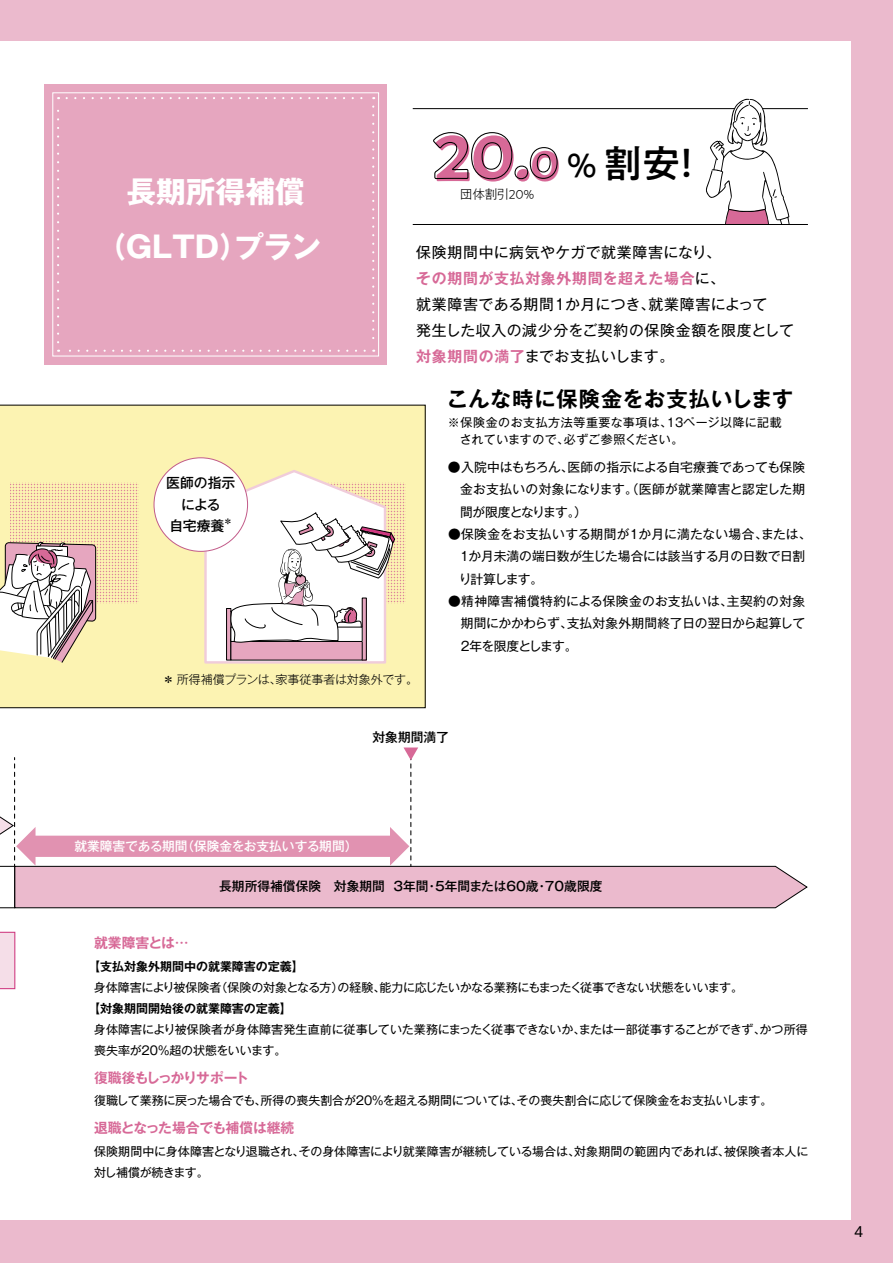
<style>
.page{position:relative;width:893px;height:1263px;background:#ebbacd}
.page>*{position:absolute;margin:0;border:0;box-sizing:border-box;transform-origin:0 0}
.t1{font:700 61.5px "PA1 Gothic Std N";color:#d76997}
.t2{font:700 29.7px/55.2px "Gothic MB101 Pr 5";letter-spacing:-.015em;color:#fff;text-align:center}
.t3{font:700 21.3px "Gothic MB101 Pro De";letter-spacing:.03em;color:#000}
.t4{font:14.85px/26.1px "Gothic MB101 Pro";letter-spacing:.035em;color:#000}
.t5{font:700 14.85px "Gothic MB101 Pro De";letter-spacing:.05em;color:#d76997}
.t6{font:700 13.8px "Gothic MB101 Pro De";letter-spacing:-.015em;color:#d76997}
.t7{font:500 13.8px/21.3px "Gothic MB101 Pro";color:#000;text-align:center}
.t8{font:700 13.8px "Gothic MB101 Pro De";letter-spacing:-.065em;color:#d76997}
.t9{font:700 13.8px "Gothic MB101 Pro De";letter-spacing:-.035em;color:#d76997}
.t10{font:13.8px "UD Shin Go Pro";color:#000}
.t11{font:12.75px/22.4px "Gothic MB101 Pro";letter-spacing:-.005em;color:#000;text-align:justify}
.t12{font:500 12.75px "Gothic MB101 Pro";color:#000}
.t13{font:500 12.75px "Gothic MB101 Pro";color:#fff}
.t14{font:300 12.75px "PA1 Gothic Std N";letter-spacing:-.03em;color:#000}
.t15{font:12px/21px "Gothic MB101 Pro";letter-spacing:-.01em;color:#000}
.t16{font:12px "Gothic MB101 Pro";letter-spacing:-.035em;color:#000}
.t17{font:12px/17px "Gothic MB101 Pro";letter-spacing:.04em;color:#000}
.t18{font:700 12px "Gothic MB101 Pro De";color:#000}
.t19{font:300 12px "Gothic MB101 Pro";color:#000}
.s1{font-size:41.1px}
.s2{font-weight:400;font-size:34.35px;color:#000}
.s3{font-weight:500;font-size:38.25px;color:#000}
.s4{font-family:"Gothic MB101 Pro";font-weight:400;color:#000}
.s5{font-family:"Gothic MB101 Pro De";font-weight:700;color:#d76997}
</style>
<div class="page">
<div style="left:0;top:42px;width:850px;height:1178px;background:#fff"></div>
<svg style="left:0;top:932px;width:15px;height:57px"></svg>
<div style="left:0;top:405px;width:425px;height:303px;background:#fcf3b2"></div>
<div style="left:44px;top:84px;width:343px;height:280px;background:#e6a6bf"></div>
<div style="left:52px;top:92px;width:327px;height:264px;border:1px solid #fff"></div>
<svg style="left:57px;top:97px;width:2px;height:245px"></svg>
<svg style="left:67px;top:97px;width:307px;height:2px"></svg>
<svg style="left:372px;top:107px;width:2px;height:245px"></svg>
<svg style="left:58px;top:350px;width:307px;height:2px"></svg>
<hr style="left:413px;top:108px;width:395px;height:1px;background:#000">
<svg style="left:433px;top:132px;width:80px;height:48px"></svg>
<div style="left:514px;top:166px;width:14px;height:13px;border:1px solid #000;border-radius:50%"></div>
<svg style="left:529px;top:147px;width:29px;height:32px"></svg>
<svg style="left:11px;top:482px;width:128px;height:121px;background:#f6dfad"></svg>
<svg style="left:395px;top:482px;width:10px;height:121px"></svg>
<svg style="left:0;top:541px;width:96px;height:122px"></svg>
<div style="left:154px;top:458px;width:94px;height:93px;background:#fff;border-radius:50%"></div>
<svg style="left:706px;top:99px;width:84px;height:125px"></svg>
<hr style="left:413px;top:224px;width:395px;height:1px;background:#000">
<svg style="left:0;top:747px;width:808px;height:162px"></svg>
<svg style="left:203px;top:468px;width:192px;height:203px"></svg>
<h2 class="t2" style="left:96px;top:161px;width:226px">長期所得補償<br>（ＧＬＴＤ）プラン</h2>
<p class="t7" style="left:166px;top:471px;width:71px">医師の指示による<br>自宅療養<sup>＊</sup></p>
<h1 class="t1" style="left:434px;top:119px;width:273px">20.<span class="s1">0</span> <span class="s2">%</span> <span class="s3">割安！</span></h1>
<p class="t14" style="left:460px;top:187px;width:76px">団体割引20%</p>
<p class="t4" style="left:416px;top:237px;width:306px">保険期間中に病気やケガで就業障害になり、</p>
<p class="t5" style="left:416px;top:266px;width:310px">その期間が支払対象外期間を超えた場合<span class="s4">に、</span></p>
<p class="t4" style="left:416px;top:289px;width:379px">就業障害である期間1か月につき、就業障害によって<br>発生した収入の減少分をご契約の保険金額を限度として<span class="s5">対象期間の満了</span>までお支払いします。</p>
<h3 class="t3" style="left:447px;top:381px;width:348px">こんな時に保険金をお支払いします</h3>
<p class="t17" style="left:448px;top:413px;width:335px">※保険金のお支払方法等重要な事項は、13ページ以降に記載　されていますので、必ずご参照ください。</p>
<p class="t11" style="left:460px;top:454px;width:347px;text-indent:-12px">●入院中はもちろん、医師の指示による自宅療養であっても保険金お支払いの対象になります。（医師が就業障害と認定した期間が限度となります。）</p>
<p class="t11" style="left:459px;top:521px;width:354px;text-align:left;text-indent:-11px">●保険金をお支払いする期間が1か月に満たない場合、または、<br>1か月未満の端日数が生じた場合には該当する月の日数で日割り計算します。</p>
<p class="t11" style="left:461px;top:588px;width:346px;text-indent:-13px">●精神障害補償特約による保険金のお支払いは、主契約の対象期間にかかわらず、支払対象外期間終了日の翌日から起算して2年を限度とします。</p>
<p class="t19" style="left:163px;top:669px;width:257px">＊ 所得補償プランは、家事従事者は対象外です。</p>
<p class="t12" style="left:372px;top:727px;width:78px">対象期間満了</p>
<p class="t13" style="left:74px;top:836px;width:285px">就業障害である期間（保険金をお支払いする期間）</p>
<p class="t12" style="left:219px;top:876px;width:385px">長期所得補償保険　対象期間 3年間・5年間または60歳・70歳限度</p>
<p class="t9" style="left:94px;top:931px;width:96px">就業障害とは…</p>
<p class="t18" style="left:88px;top:956px;width:217px">【支払対象外期間中の就業障害の定義】</p>
<p class="t16" style="left:94px;top:977px;width:651px">身体障害により被保険者（保険の対象となる方）の経験、能力に応じたいかなる業務にもまったく従事できない状態をいいます。</p>
<p class="t18" style="left:88px;top:998px;width:205px">【対象期間開始後の就業障害の定義】</p>
<p class="t15" style="left:94px;top:1017px;width:715px">身体障害により被保険者が身体障害発生直前に従事していた業務にまったく従事できないか、または一部従事することができず、かつ所得喪失率が20%超の状態をいいます。</p>
<p class="t8" style="left:94px;top:1066px;width:156px">復職後もしっかりサポート</p>
<p class="t15" style="left:94px;top:1088px;width:680px">復職して業務に戻った場合でも、所得の喪失割合が20%を超える期間については、その喪失割合に応じて保険金をお支払いします。</p>
<p class="t6" style="left:94px;top:1116px;width:202px">退職となった場合でも補償は継続</p>
<p class="t15" style="left:94px;top:1139px;width:716px">保険期間中に身体障害となり退職され、その身体障害により就業障害が継続している場合は、対象期間の範囲内であれば、被保険者本人に対し補償が続きます。</p>
<p class="t10" style="left:854px;top:1220px;width:11px">4</p>
</div>
